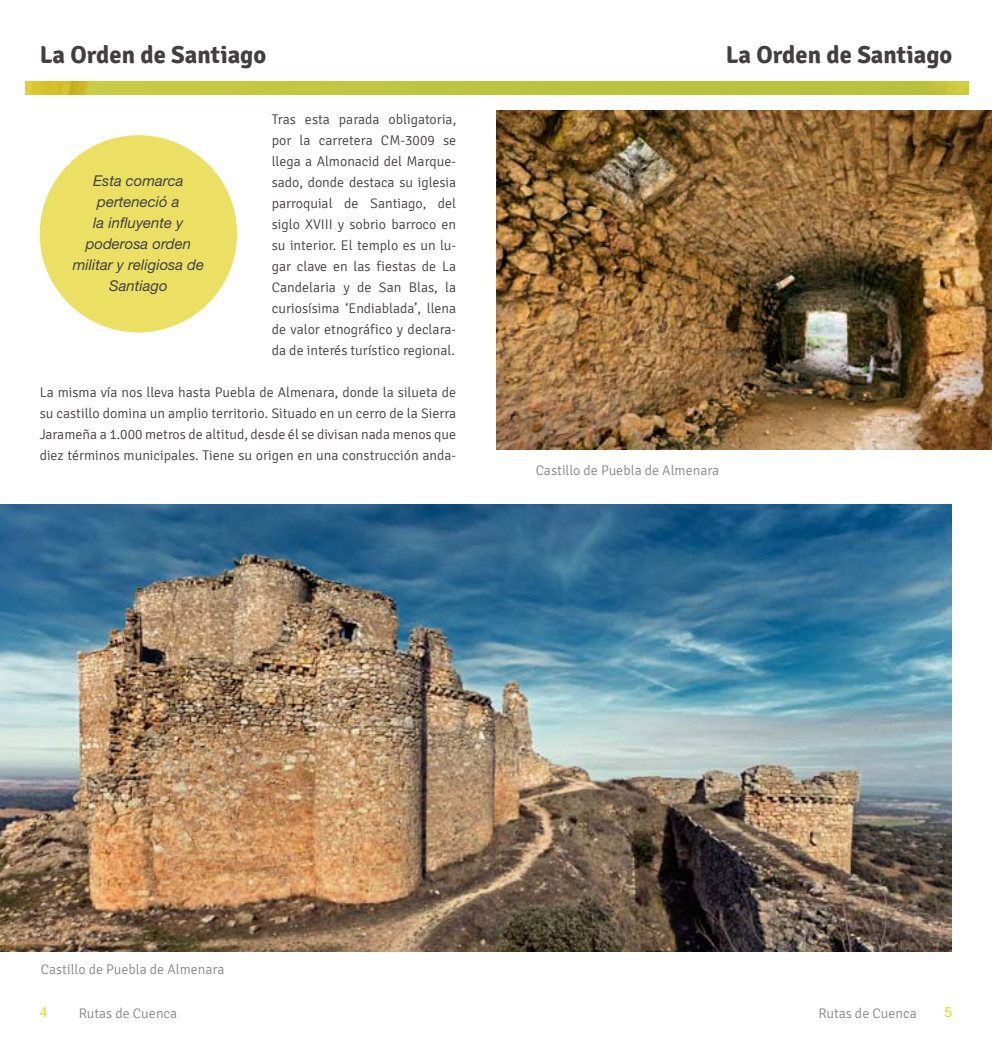
<style>
.page{position:relative;width:992px;height:1042px;background:#fff}
.page>*{position:absolute;margin:0;border:0;box-sizing:border-box;transform-origin:0 0}
.t1{font:700 24.5px "Signika";color:#433f40}
.t2{font:italic 14.88px/21px "Helvetica Neue LT Std";color:#433f40;text-align:center}
.t3{font:300 14px/21px "Signika";color:#433f40;text-align:justify}
.t4{font:300 14px "Signika";color:#89878c}
.t5{font:14px "Helvetica Neue LT Std";color:#e3d422}
</style>
<div class="page">
<div style="left:496px;top:81px;width:471px;height:14px;background:#b9c23d"></div>
<svg style="left:25px;top:81px;width:471px;height:14px;background:#c4c63e"></svg>
<img style="left:496px;top:110px;width:495px;height:339px">
<img style="left:0;top:505px;width:951px;height:446px">
<div style="left:40px;top:135px;width:197px;height:197px;background:#ebe064;border-radius:50%"></div>
<h1 class="t1" style="left:40px;top:40px;width:228px">La Orden de Santiago</h1>
<p class="t3" style="left:272px;top:109px;width:186px">Tras esta parada obligatoria, por la carretera CM-3009 se llega a Almonacid del Marque&shy;sado, donde destaca su iglesia parroquial de Santiago, del siglo XVIII y sobrio barroco en su interior. El templo es un lu&shy;gar clave en las fiestas de La Candelaria y de San Blas, la curiosísima ‘Endiablada’, llena de valor etnográfico y declara&shy;da de interés turístico regional.</p>
<p class="t3" style="left:40px;top:382px;width:418px">La misma vía nos lleva hasta Puebla de Almenara, donde la silueta de su castillo domina un amplio territorio. Situado en un cerro de la Sierra Jarameña a 1.000 metros de altitud, desde él se divisan nada menos que diez términos municipales. Tiene su origen en una construcción anda-</p>
<p class="t2" style="left:73px;top:170px;width:133px">Esta comarca perteneció a<br>la influyente y poderosa orden militar y religiosa de<br>Santiago</p>
<h1 class="t1" style="left:725px;top:40px;width:228px">La Orden de Santiago</h1>
<p class="t4" style="left:535px;top:462px;width:185px">Castillo de Puebla de Almenara</p>
<p class="t4" style="left:41px;top:962px;width:185px">Castillo de Puebla de Almenara</p>
<p class="t5" style="left:40px;top:1004px;width:9px">4</p>
<p class="t5" style="left:944px;top:1004px;width:9px">5</p>
<p class="t4" style="left:79px;top:1005px;width:100px">Rutas de Cuenca</p>
<p class="t4" style="left:818px;top:1005px;width:100px">Rutas de Cuenca</p>
</div>
